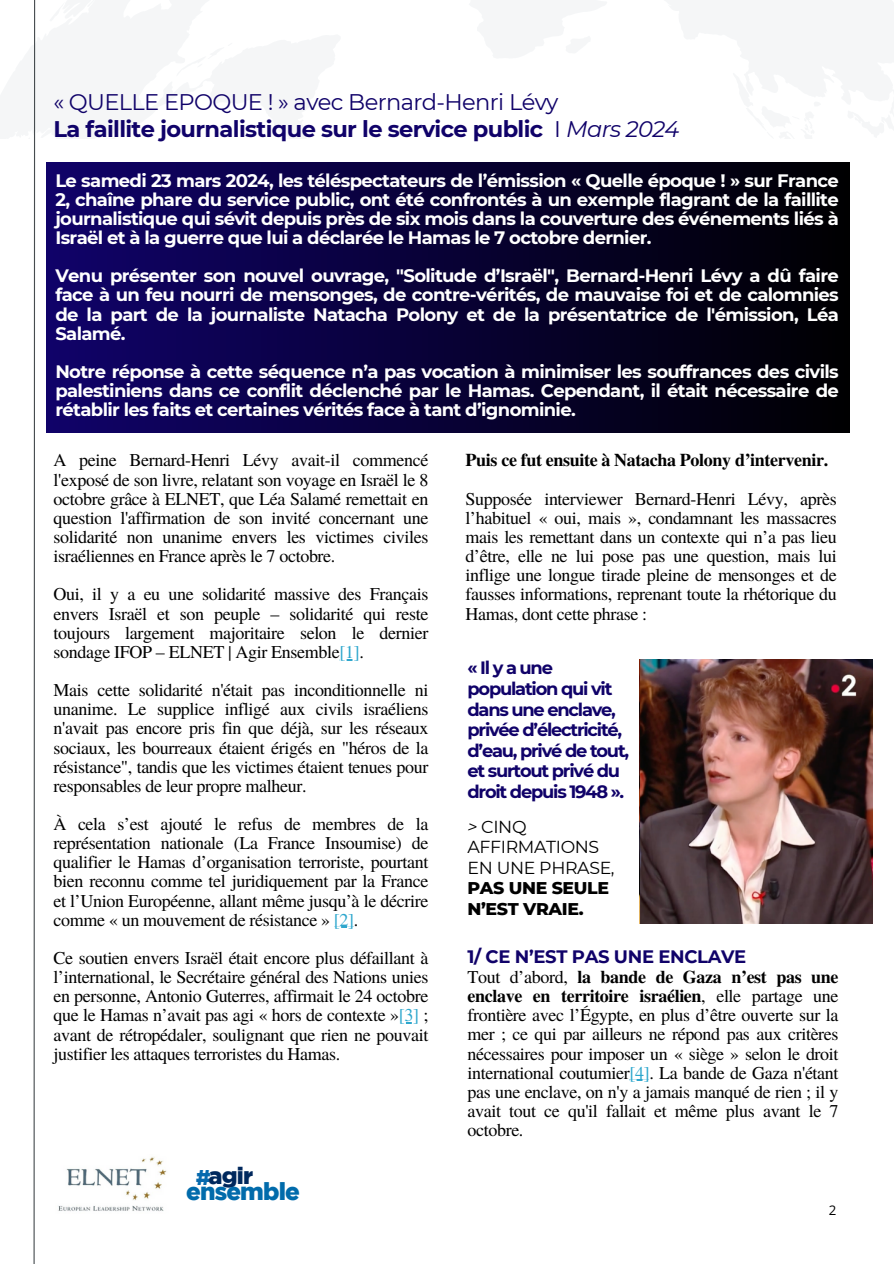
<style>
.page{position:relative;width:894px;height:1264px;background:#fff}
.page>*{position:absolute;margin:0;border:0;box-sizing:border-box;transform-origin:0 0}
.t1{font:900 24.3px "Gotham HTF";letter-spacing:-.035em;color:#016bab}
.t2{font:900 23.4px "Gotham HTF";color:#00285d}
.t3{font:700 22.5px/27px "Montserrat";letter-spacing:-.03em;color:#100269}
.t4{font:18px/19.2px "Te X Gyre Termes";letter-spacing:-.02em;color:#000;text-align:justify}
.t5{font:700 18px/19.2px "Montserrat";letter-spacing:-.035em;color:#fff;text-align:justify}
.t6{font:700 18px "Te X Gyre Termes";letter-spacing:-.02em;color:#000}
.t7{font:700 18px "Montserrat";letter-spacing:-.02em;color:#100269}
.t8{font:700 17.85px/20.5px "Montserrat";letter-spacing:-.07em;color:#100269}
.t9{font:17.4px/20.5px "Montserrat";letter-spacing:-.02em;color:#000}
.t10{font:800 17.4px "Montserrat";letter-spacing:-.02em;color:#000}
.t11{font:13.35px "Open Sans";color:#000}
.s1{font-weight:400}
.s2{font-weight:400;font-style:italic}
.s3{color:#2ea7cd}
.s4{font-style:italic}
.s5{font-weight:800}
.s6{font-weight:700}
.s7{font-size:21.3px;color:#076aae}
</style>
<div class="page">
<svg style="left:33px;top:0;width:3px;height:1263px"></svg>
<img style="left:639px;top:659px;width:232px;height:264px">
<div style="left:46px;top:163px;width:803px;height:269px;background:linear-gradient(to right,#100269,#000001)"></div>
<hr style="left:334px;top:926px;width:20px;height:2px;background:#2ea7cd">
<svg style="left:629px;top:1079px;width:20px;height:1px"></svg>
<img style="left:58px;top:1157px;width:109px;height:54px">
<p class="t3" style="left:54px;top:88px;width:627px"><span class="s1">« QUELLE EPOQUE ! » avec Bernard-Henri Lévy<br></span>La faillite journalistique sur le service public <span class="s1">I</span> <span class="s2">Mars 2024</span></p>
<h2 class="t5" style="left:55px;top:171px;width:784px">Le samedi 23 mars 2024, les téléspectateurs de l’émission « Quelle époque ! » sur France 2, chaîne phare du service public, ont été confrontés à un exemple flagrant de la faillite journalistique qui sévit depuis près de six mois dans la couverture des événements liés à Israël et à la guerre que lui a déclarée le Hamas le 7 octobre dernier.</h2>
<h4 class="t5" style="left:55px;top:266px;width:784px">Venu présenter son nouvel ouvrage, "Solitude d’Israël", Bernard-Henri Lévy a dû faire face à un feu nourri de mensonges, de contre-vérités, de mauvaise foi et de calomnies de la part de la journaliste Natacha Polony et de la présentatrice de l'émission, Léa Salamé.</h4>
<h4 class="t5" style="left:55px;top:362px;width:784px">Notre réponse à cette séquence n’a pas vocation à minimiser les souffrances des civils palestiniens dans ce conflit déclenché par le Hamas. Cependant, il était nécessaire de rétablir les faits et certaines vérités face à tant d’ignominie.</h4>
<h4 class="t4" style="left:54px;top:450px;width:376px">A peine Bernard-Henri Lévy avait-il commencé l'exposé de son livre, relatant son voyage en Israël le 8 octobre grâce à ELNET, que Léa Salamé remettait en question l'affirmation de son invité concernant une solidarité non unanime envers les victimes civiles israéliennes en France après le 7 octobre.</h4>
<p class="t4" style="left:54px;top:584px;width:376px">Oui, il y a eu une solidarité massive des Français envers Israël et son peuple – solidarité qui reste toujours largement majoritaire selon le dernier sondage IFOP – ELNET | Agir Ensemble<span class="s3">[1]</span>.</p>
<p class="t4" style="left:54px;top:679px;width:376px">Mais cette solidarité n'était pas inconditionnelle ni unanime. Le supplice infligé aux civils israéliens n'avait pas encore pris fin que déjà, sur les réseaux sociaux, les bourreaux étaient érigés en "héros de la</p>
<p class="t4" style="left:54px;top:756px;width:376px">résistance", tandis que les victimes étaient tenues pour responsables de leur propre malheur.</p>
<p class="t4" style="left:54px;top:813px;width:376px">À cela s’est ajouté le refus de membres de la représentation nationale (La France Insoumise) de qualifier le Hamas d’organisation terroriste, pourtant bien reconnu comme tel juridiquement par la France</p>
<p class="t4" style="left:54px;top:890px;width:376px">et l’Union Européenne, allant même jusqu’à le décrire comme « un mouvement de résistance » <span class="s3">[2]</span>.</p>
<p class="t4" style="left:54px;top:947px;width:376px">Ce soutien envers Israël était encore plus défaillant à l’international, le Secrétaire général des Nations unies en personne, Antonio Guterres, affirmait le 24 octobre que le Hamas n’avait pas agi « hors de contexte »<span class="s3">[3]</span> ;</p>
<h4 class="t4" style="left:54px;top:1023px;width:376px">avant de rétropédaler, soulignant que rien ne pouvait justifier les attaques terroristes du Hamas.</h4>
<p class="t6" style="left:465px;top:446px;width:364px">Puis ce fut ensuite à Natacha Polony d’intervenir.</p>
<p class="t4" style="left:465px;top:488px;width:372px">Supposée interviewer Bernard-Henri Lévy, après l’habituel « oui, mais », condamnant les massacres mais les remettant dans un contexte qui n’a pas lieu d’être, elle ne lui pose pas une question, mais lui inflige une longue tirade pleine de mensonges et de fausses informations, reprenant toute la rhétorique du Hamas, dont cette phrase :</p>
<p class="t8" style="left:467px;top:657px;width:163px">«Ilyaune population qui vit dans une enclave, privée d’électricité, d’eau, privé de tout, et surtout privé du droit depuis 1948 ».</p>
<h1 class="t9" style="left:467px;top:816px;width:149px"><span class="s4">&gt;</span> CINQ<br>AFFIRMATIONS<br>EN UNE PHRASE,<br><span class="s5">PAS UNE SEULE</span></h1>
<p class="t10" style="left:467px;top:898px;width:118px">N’EST VRAIE.</p>
<p class="t7" style="left:467px;top:945px;width:280px">1/ CE N’EST PAS UNE ENCLAVE</p>
<h4 class="t4" style="left:467px;top:966px;width:372px">Tout d’abord, <span class="s6">la bande de Gaza n’est pas une enclave en territoire israélien</span>, elle partage une frontière avec l’Égypte, en plus d’être ouverte sur la mer ; ce qui par ailleurs ne répond pas aux critères nécessaires pour imposer un « siège » selon le droit international coutumier<span class="s3">[4]</span>. La bande de Gaza n'étant</h4>
<h3 class="t4" style="left:467px;top:1081px;width:372px">pas une enclave, on n'y a jamais manqué de rien ; il y avait tout ce qu'il fallait et même plus avant le 7 octobre.</h3>
<p class="t2" style="left:196px;top:1165px;width:59px"><span class="s7">#</span>agir</p>
<h1 class="t1" style="left:186px;top:1180px;width:115px">ensemble</h1>
<p class="t11" style="left:828px;top:1201px;width:9px">2</p>
</div>
